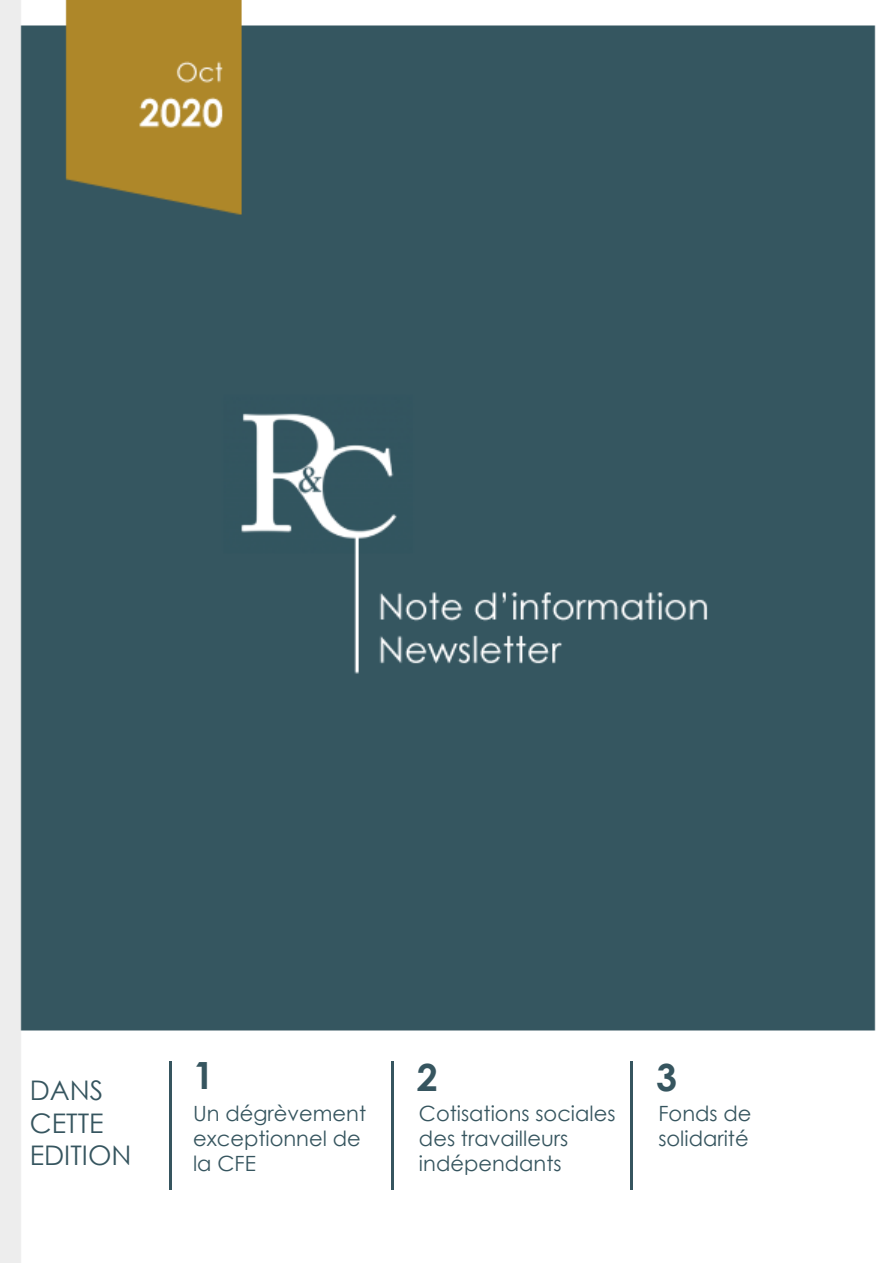
<style>
.page{position:relative;width:893px;height:1263px;background:#fff}
.page>*{position:absolute;margin:0;border:0;box-sizing:border-box;transform-origin:0 0}
.t1{font:700 37.5px "Century Gothic";color:#36555f}
.t2{font:27px/32.4px "Century Gothic";color:#36555f}
.t3{font:21px/25.2px "Century Gothic";color:#36555f}
</style>
<div class="page">
<img style="left:1px;top:0;width:875px;height:1263px">
<hr style="left:169px;top:1061px;width:2px;height:128px;background:#36555f">
<hr style="left:391px;top:1061px;width:2px;height:128px;background:#36555f">
<hr style="left:631px;top:1061px;width:2px;height:128px;background:#36555f">
<p class="t2" style="left:30px;top:1074px;width:103px">DANS<br>CETTE<br>EDITION</p>
<p class="t1" style="left:193px;top:1047px;width:22px">1</p>
<p class="t1" style="left:417px;top:1049px;width:22px">2</p>
<p class="t1" style="left:656px;top:1049px;width:22px">3</p>
<p class="t3" style="left:193px;top:1100px;width:175px">Un dégrèvement exceptionnel de la CFE</p>
<p class="t3" style="left:419px;top:1100px;width:198px">Cotisations sociales des travailleurs indépendants</p>
<p class="t3" style="left:658px;top:1100px;width:95px">Fonds de solidarité</p>
</div>
